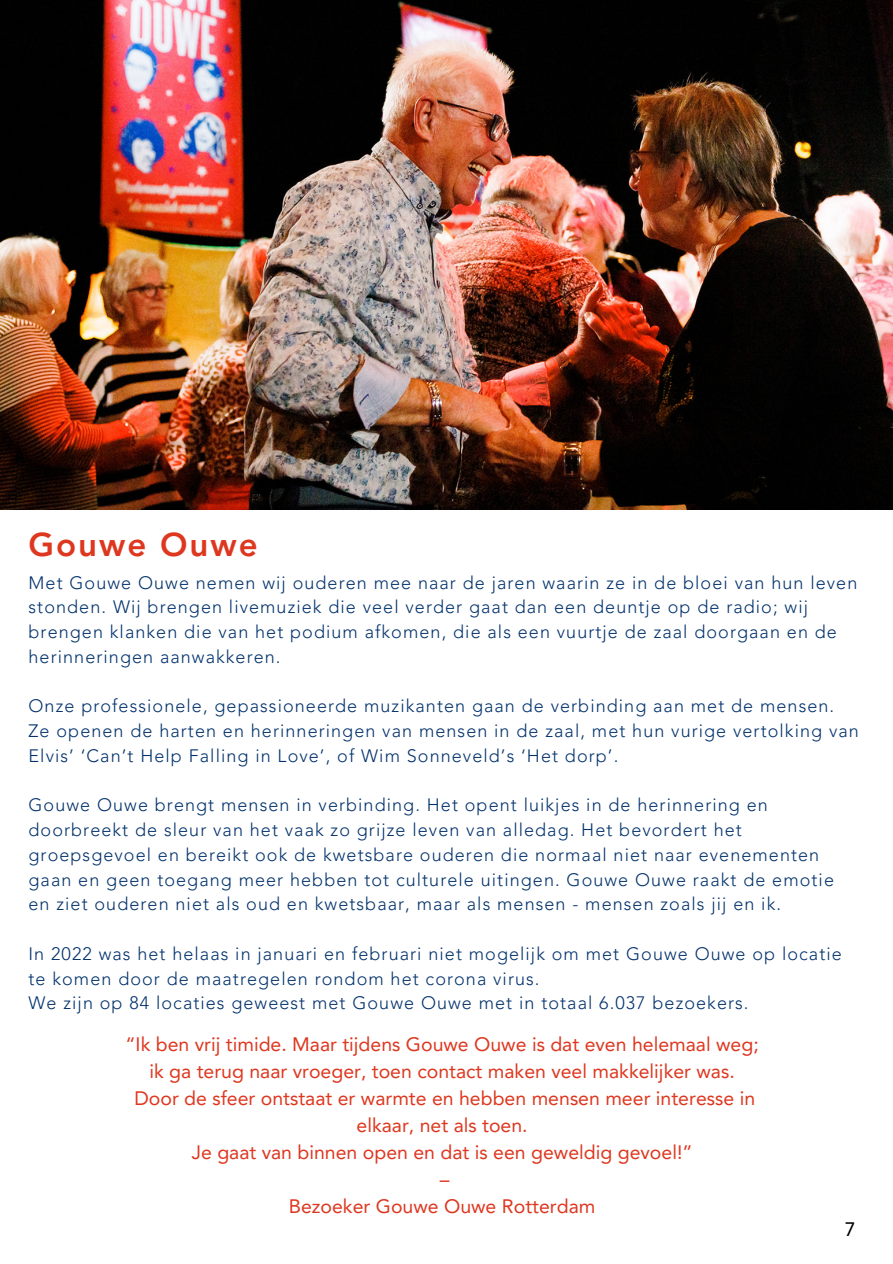
<style>
.page{position:relative;width:893px;height:1264px;background:#fff}
.page>*{position:absolute;margin:0;border:0;box-sizing:border-box;transform-origin:0 0}
.t1{font:800 33px "Avenir LT Pro";letter-spacing:.06em;color:#de371f}
.t2{font:19.5px/27px "Avenir LT Pro";color:#de371f;text-align:center}
.t3{font:19.5px "Avenir LT Pro";color:#000}
.t4{font:300 18px/24.8px "Avenir LT Pro";letter-spacing:.06em;color:#03326c}
</style>
<div class="page">
<img style="left:0;top:0;width:892px;height:509px">
<p class="t1" style="left:29px;top:531px;width:230px">Gouwe Ouwe</p>
<p class="t4" style="left:29px;top:571px;width:830px">Met Gouwe Ouwe nemen wij ouderen mee naar de jaren waarin ze in de bloei van hun leven stonden. Wij brengen livemuziek die veel verder gaat dan een deuntje op de radio; wij brengen klanken die van het podium afkomen, die als een vuurtje de zaal doorgaan en de herinneringen aanwakkeren.</p>
<p class="t4" style="left:29px;top:695px;width:831px">Onze professionele, gepassioneerde muzikanten gaan de verbinding aan met de mensen.<br>Ze openen de harten en herinneringen van mensen in de zaal, met hun vurige vertolking van<br>Elvis’ ‘Can’t Help Falling in Love’, of Wim Sonneveld’s ‘Het dorp’.</p>
<p class="t4" style="left:29px;top:794px;width:806px">Gouwe Ouwe brengt mensen in verbinding. Het opent luikjes in de herinnering en doorbreekt de sleur van het vaak zo grijze leven van alledag. Het bevordert het groepsgevoel en bereikt ook de kwetsbare ouderen die normaal niet naar evenementen gaan en geen toegang meer hebben tot culturele uitingen. Gouwe Ouwe raakt de emotie en ziet ouderen niet als oud en kwetsbaar, maar als mensen - mensen zoals jij en ik.</p>
<p class="t4" style="left:29px;top:942px;width:814px">In 2022 was het helaas in januari en februari niet mogelijk om met Gouwe Ouwe op locatie te komen door de maatregelen rondom het corona virus.</p>
<p class="t4" style="left:29px;top:992px;width:721px">We zijn op 84 locaties geweest met Gouwe Ouwe met in totaal 6.037 bezoekers.</p>
<p class="t2" style="left:125px;top:1032px;width:634px">“Ik ben vrij timide. Maar tijdens Gouwe Ouwe is dat even helemaal weg;</p>
<p class="t2" style="left:149px;top:1059px;width:586px">ik ga terug naar vroeger, toen contact maken veel makkelijker was.</p>
<p class="t2" style="left:134px;top:1086px;width:622px">Door de sfeer ontstaat er warmte en hebben mensen meer interesse in elkaar, net als toen.</p>
<p class="t2" style="left:192px;top:1140px;width:502px">Je gaat van binnen open en dat is een geweldig gevoel!”</p>
<p class="t2" style="left:440px;top:1167px;width:11px">–</p>
<p class="t2" style="left:289px;top:1194px;width:308px">Bezoeker Gouwe Ouwe Rotterdam</p>
<p class="t3" style="left:844px;top:1220px;width:12px">7</p>
</div>
